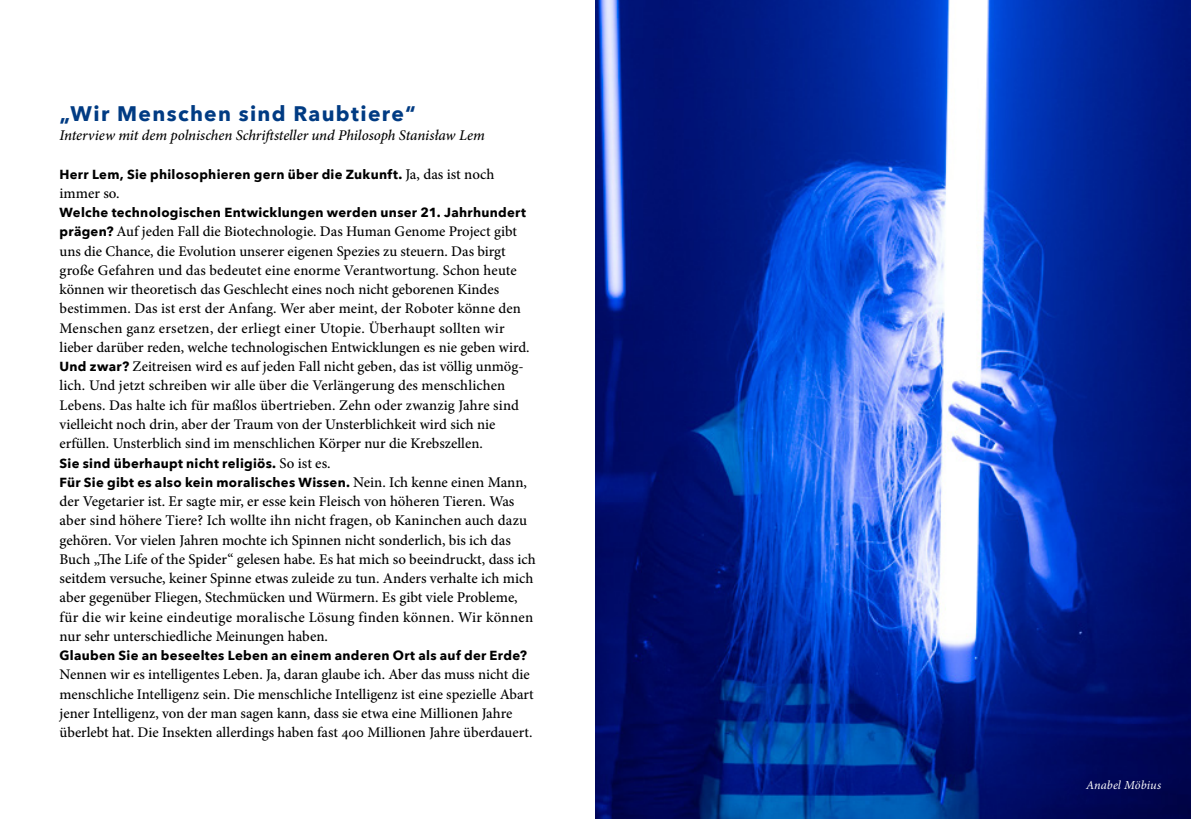
<style>
.page{position:relative;width:1191px;height:819px;background:#fff}
.page>*{position:absolute;margin:0;border:0;box-sizing:border-box;transform-origin:0 0}
.t1{font:700 21px "Avenir Next";letter-spacing:.065em;color:#003b83}
.t2{font:500 14.88px/19.2px "Minion Pro";color:#000}
.t3{font:italic 500 14.88px "Minion Pro";letter-spacing:-.005em;color:#000}
.t4{font:500 14.7px/19.2px "Minion Pro";color:#000}
.t5{font:700 13.12px/19.2px "Avenir Next";letter-spacing:.02em;color:#000}
.t6{font:italic 12.25px "Minion Pro";letter-spacing:.005em;color:#fff}
.s1{font-family:"Minion Pro";font-weight:500;font-size:14.88px}
.s2{font-family:"Avenir Next";font-weight:700;font-size:13.12px}
</style>
<div class="page">
<img style="left:595px;top:0;width:596px;height:819px">
<h1 class="t1" style="left:60px;top:101px;width:358px">„Wir Menschen sind Raubtiere“</h1>
<p class="t3" style="left:60px;top:125px;width:427px">Interview mit dem polnischen Schriftsteller und Philosoph Stanisław Lem</p>
<p class="t5" style="left:60px;top:164px;width:436px">Herr Lem, Sie philosophieren gern über die Zukunft. <span class="s1">Ja, das ist noch</span></p>
<p class="t2" style="left:60px;top:183px;width:62px">immer so.</p>
<p class="t5" style="left:60px;top:203px;width:468px">Welche technologischen Entwicklungen werden unser 21. Jahrhundert</p>
<p class="t4" style="left:60px;top:222px;width:471px"><span class="s2">prägen?</span> Auf jeden Fall die Biotechnologie. Das Human Genome Project gibt uns die Chance, die Evolution unserer eigenen Spezies zu steuern. Das birgt große Gefahren und das bedeutet eine enorme Verantwortung. Schon heute können wir theoretisch das Geschlecht eines noch nicht geborenen Kindes bestimmen. Das ist erst der Anfang. Wer aber meint, der Roboter könne den Menschen ganz ersetzen, der erliegt einer Utopie. Überhaupt sollten wir lieber darüber reden, welche technologischen Entwicklungen es nie geben wird.<br><span class="s2">Und zwar?</span> Zeitreisen wird es auf jeden Fall nicht geben, das ist völlig unmög&shy;lich. Und jetzt schreiben wir alle über die Verlängerung des menschlichen Lebens. Das halte ich für maßlos übertrieben. Zehn oder zwanzig Jahre sind vielleicht noch drin, aber der Traum von der Unsterblichkeit wird sich nie erfüllen. Unsterblich sind im menschlichen Körper nur die Krebszellen.</p>
<p class="t5" style="left:60px;top:453px;width:469px">Sie sind überhaupt nicht religiös. <span class="s1">So ist es.<br></span>Für Sie gibt es also kein moralisches Wissen. <span class="s1">Nein. Ich kenne einen Mann,</span></p>
<p class="t2" style="left:60px;top:491px;width:478px">der Vegetarier ist. Er sagte mir, er esse kein Fleisch von höheren Tieren. Was aber sind höhere Tiere? Ich wollte ihn nicht fragen, ob Kaninchen auch dazu gehören. Vor vielen Jahren mochte ich Spinnen nicht sonderlich, bis ich das Buch „The Life of the Spider“ gelesen habe. Es hat mich so beeindruckt, dass ich seitdem versuche, keiner Spinne etwas zuleide zu tun. Anders verhalte ich mich aber gegenüber Fliegen, Stechmücken und Würmern. Es gibt viele Probleme, für die wir keine eindeutige moralische Lösung finden können. Wir können nur sehr unterschiedliche Meinungen haben.</p>
<p class="t5" style="left:60px;top:645px;width:469px">Glauben Sie an beseeltes Leben an einem anderen Ort als auf der Erde?</p>
<p class="t4" style="left:60px;top:665px;width:476px">Nennen wir es intelligentes Leben. Ja, daran glaube ich. Aber das muss nicht die menschliche Intelligenz sein. Die menschliche Intelligenz ist eine spezielle Abart jener Intelligenz, von der man sagen kann, dass sie etwa eine Millionen Jahre überlebt hat. Die Insekten allerdings haben fast 400 Millionen Jahre überdauert.</p>
<p class="t6" style="left:1086px;top:776px;width:77px">Anabel Möbius</p>
</div>
